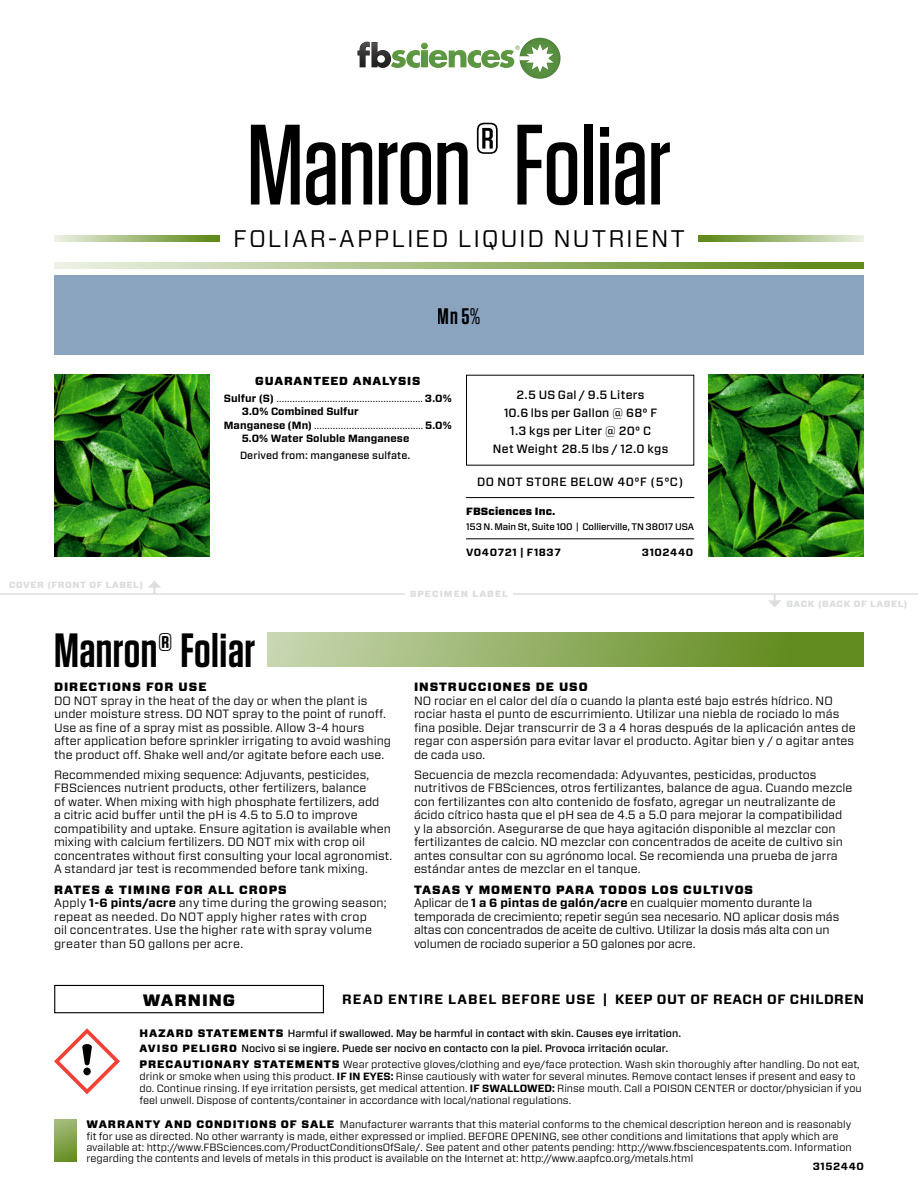
<style>
.page{position:relative;width:918px;height:1188px;background:#fff}
.page>*{position:absolute;margin:0;border:0;box-sizing:border-box;transform-origin:0 0}
.t1{font:500 114px "Tungsten";letter-spacing:-.01em;color:#000}
.t2{font:600 48px "Tungsten";letter-spacing:.01em;color:#000}
.t3{font:24px "Vitesse Sans";letter-spacing:.085em;color:#000}
.t4{font:600 22.5px "Tungsten";color:#000}
.t5{font:900 16.5px "Vitesse Sans";letter-spacing:.055em;color:#000}
.t6{font:700 13.5px "Vitesse Sans";letter-spacing:.065em;color:#000}
.t7{font:12px/13.5px "Vitesse Sans";letter-spacing:.005em;color:#000}
.t8{font:500 12px/18px "Vitesse Sans";letter-spacing:.02em;color:#000;text-align:center}
.t9{font:900 12px "Vitesse Sans";letter-spacing:.08em;color:#000}
.t10{font:500 12px "Vitesse Sans";letter-spacing:.04em;color:#000}
.t11{font:900 11.7px "Vitesse Sans";letter-spacing:.07em;color:#000}
.t12{font:10.5px/11.2px "Vitesse Sans";color:#000}
.t13{font:500 10.5px/15.5px "Vitesse Sans";color:#000}
.t14{font:700 10.5px "Vitesse Sans";letter-spacing:.005em;color:#000}
.t15{font:900 10.5px "Vitesse Sans";letter-spacing:.02em;color:#000}
.t16{font:700 10.5px "Vitesse Sans";letter-spacing:.06em;color:#000}
.t17{font:700 10.5px "Vitesse Sans";letter-spacing:.055em;color:#000}
.t18{font:500 9.45px "Vitesse Sans";letter-spacing:-.01em;color:#000}
.t19{font:900 9px "Vitesse Sans";letter-spacing:.06em;color:#dcddde}
.t20{font:900 9px "Vitesse Sans";letter-spacing:.12em;color:#dcddde}
.s1{font-weight:400}
.s2{font-weight:700}
.s3{font-weight:900}
.s4{font-weight:900;font-size:10.8px}
</style>
<div class="page">
<svg style="left:358px;top:38px;width:202px;height:41px"></svg>
<div style="left:54px;top:1120px;width:23px;height:42px;background:linear-gradient(to bottom,#a2bb7a,#678f25)"></div>
<svg style="left:54px;top:236px;width:166px;height:6px"></svg>
<svg style="left:698px;top:236px;width:166px;height:6px"></svg>
<svg style="left:54px;top:262px;width:810px;height:7px"></svg>
<img style="left:54px;top:375px;width:156px;height:181px">
<img style="left:708px;top:375px;width:156px;height:181px">
<hr style="left:466px;top:538px;width:228px;height:1px;background:#000">
<hr style="left:466px;top:497px;width:228px;height:1px;background:#000">
<div style="left:55px;top:275px;width:809px;height:80px;background:#8aa3bf"></div>
<div style="left:54px;top:985px;width:270px;height:28px;border:1px solid #000"></div>
<svg style="left:54px;top:1028px;width:66px;height:66px"></svg>
<hr style="left:0;top:593px;width:405px;height:2px;background:#dcddde">
<hr style="left:513px;top:593px;width:405px;height:2px;background:#dcddde">
<svg style="left:148px;top:581px;width:13px;height:12px"></svg>
<svg style="left:768px;top:595px;width:13px;height:12px"></svg>
<div style="left:267px;top:632px;width:597px;height:35px;background:linear-gradient(to right,#c8d6b1,#56830e)"></div>
<h1 class="t1" style="left:247px;top:106px;width:426px">Manron<sup>®</sup> Foliar</h1>
<h3 class="t3" style="left:233px;top:223px;width:453px">FOLIAR-APPLIED LIQUID NUTRIENT</h3>
<h3 class="t4" style="left:438px;top:305px;width:44px">Mn 5<span class="s1">%</span></h3>
<p class="t11" style="left:255px;top:373px;width:167px">GUARANTEED ANALYSIS</p>
<p class="t12" style="left:224px;top:392px;width:230px"><span class="s2">Sulfur (S)</span> ....................................................… <span class="s2">3.0%</span></p>
<p class="t14" style="left:242px;top:405px;width:119px">3.0% Combined Sulfur</p>
<p class="t12" style="left:224px;top:419px;width:230px"><span class="s2">Manganese (Mn)</span> ......................................… <span class="s2">5.0%</span></p>
<p class="t14" style="left:242px;top:432px;width:169px">5.0% Water Soluble Manganese</p>
<p class="t13" style="left:240px;top:448px;width:172px">Derived from: manganese sulfate.</p>
<p class="t8" style="left:493px;top:386px;width:177px">2.5 US Gal / 9.5 Liters<br>10.6 lbs per Gallon @ 68° F<br>1.3 kgs per Liter @ 20° C<br>Net Weight 28.5 lbs / 12.0 kgs</p>
<p class="t10" style="left:477px;top:474px;width:208px">DO NOT STORE BELOW 40°F (5°C)</p>
<p class="t15" style="left:466px;top:505px;width:91px">FBSciences Inc.</p>
<p class="t18" style="left:466px;top:520px;width:230px">153 N. Main St, Suite 100 | Collierville, TN 38017 USA</p>
<p class="t19" style="left:9px;top:579px;width:136px">COVER (FRONT OF LABEL)</p>
<h2 class="t2" style="left:54px;top:625px;width:203px">Manron® Foliar</h2>
<p class="t9" style="left:54px;top:679px;width:154px">DIRECTIONS FOR USE</p>
<p class="t7" style="left:54px;top:693px;width:339px">DO NOT spray in the heat of the day or when the plant is under moisture stress. DO NOT spray to the point of runoff.<br>Use as fine of a spray mist as possible. Allow 3-4 hours after application before sprinkler irrigating to avoid washing the product off. Shake well and/or agitate before each use.</p>
<p class="t7" style="left:54px;top:768px;width:340px">Recommended mixing sequence: Adjuvants, pesticides, FBSciences nutrient products, other fertilizers, balance<br>of water. When mixing with high phosphate fertilizers, add<br>a citric acid buffer until the pH is 4.5 to 5.0 to improve compatibility and uptake. Ensure agitation is available when mixing with calcium fertilizers. DO NOT mix with crop oil concentrates without first consulting your local agronomist.<br>A standard jar test is recommended before tank mixing.</p>
<p class="t7" style="left:54px;top:882px;width:334px"><span class="s3">RATES &amp; TIMING FOR ALL CROPS<br></span>Apply <span class="s2">1-6 pints/acre</span> any time during the growing season; repeat as needed. Do NOT apply higher rates with crop<br>oil concentrates. Use the higher rate with spray volume greater than 50 gallons per acre.</p>
<p class="t17" style="left:466px;top:546px;width:96px">V040721 | F1837</p>
<p class="t16" style="left:642px;top:546px;width:53px">3102440</p>
<p class="t20" style="left:410px;top:588px;width:99px">SPECIMEN LABEL</p>
<p class="t19" style="left:786px;top:598px;width:123px">BACK (BACK OF LABEL)</p>
<p class="t9" style="left:414px;top:679px;width:175px">INSTRUCCIONES DE USO</p>
<p class="t7" style="left:414px;top:693px;width:443px">NO rociar en el calor del día o cuando la planta esté bajo estrés hídrico. NO rociar hasta el punto de escurrimiento. Utilizar una niebla de rociado lo más fina posible. Dejar transcurrir de 3 a 4 horas después de la aplicación antes de regar con aspersión para evitar lavar el producto. Agitar bien y / o agitar antes de cada uso.</p>
<p class="t7" style="left:414px;top:768px;width:440px">Secuencia de mezcla recomendada: Adyuvantes, pesticidas, productos nutritivos de FBSciences, otros fertilizantes, balance de agua. Cuando mezcle con fertilizantes con alto contenido de fosfato, agregar un neutralizante de ácido cítrico hasta que el pH sea de 4.5 a 5.0 para mejorar la compatibilidad<br>y la absorción. Asegurarse de que haya agitación disponible al mezclar con fertilizantes de calcio. NO mezclar con concentrados de aceite de cultivo sin antes consultar con su agrónomo local. Se recomienda una prueba de jarra estándar antes de mezclar en el tanque.</p>
<p class="t7" style="left:414px;top:882px;width:427px"><span class="s3">TASAS Y MOMENTO PARA TODOS LOS CULTIVOS<br></span>Aplicar de <span class="s2">1 a 6 pintas de galón/acre</span> en cualquier momento durante la temporada de crecimiento; repetir según sea necesario. NO aplicar dosis más altas con concentrados de aceite de cultivo. Utilizar la dosis más alta con un volumen de rociado superior a 50 galones por acre.</p>
<h3 class="t5" style="left:143px;top:989px;width:94px">WARNING</h3>
<p class="t6" style="left:342px;top:991px;width:523px">READ ENTIRE LABEL BEFORE USE | KEEP OUT OF REACH OF CHILDREN</p>
<p class="t13" style="left:140px;top:1026px;width:722px"><span class="s4">HAZARD STATEMENTS</span> Harmful if swallowed. May be harmful in contact with skin. Causes eye irritation.<br><span class="s3">AVISO PELIGRO</span> Nocivo si se ingiere. Puede ser nocivo en contacto con la piel. Provoca irritación ocular.<br><span class="s4">PRECAUTIONARY STATEMENTS</span> <span class="s1">Wear protective gloves/clothing and eye/face protection. Wash skin thoroughly after handling. Do not eat,</span></p>
<p class="t12" style="left:139px;top:1070px;width:724px;line-height:12px">drink or smoke when using this product. <span class="s2">IF IN EYES:</span> Rinse cautiously with water for several minutes. Remove contact lenses if present and easy to do. Continue rinsing. If eye irritation persists, get medical attention. <span class="s2">IF SWALLOWED:</span> Rinse mouth. Call a POISON CENTER or doctor/physician if you feel unwell. Dispose of contents/container in accordance with local/national regulations.</p>
<p class="t12" style="left:86px;top:1119px;width:767px"><span class="s4">WARRANTY AND CONDITIONS OF SALE</span> Manufacturer warrants that this material conforms to the chemical description hereon and is reasonably fit for use as directed. No other warranty is made, either expressed or implied. BEFORE OPENING, see other conditions and limitations that apply which are available at: http://www.FBSciences.com/ProductConditionsOfSale/. See patent and other patents pending: http://www.fbsciencespatents.com. Information regarding the contents and levels of metals in this product is available on the Internet at: http://www.aapfco.org/metals.html</p>
<p class="t16" style="left:813px;top:1160px;width:53px">3152440</p>
</div>
